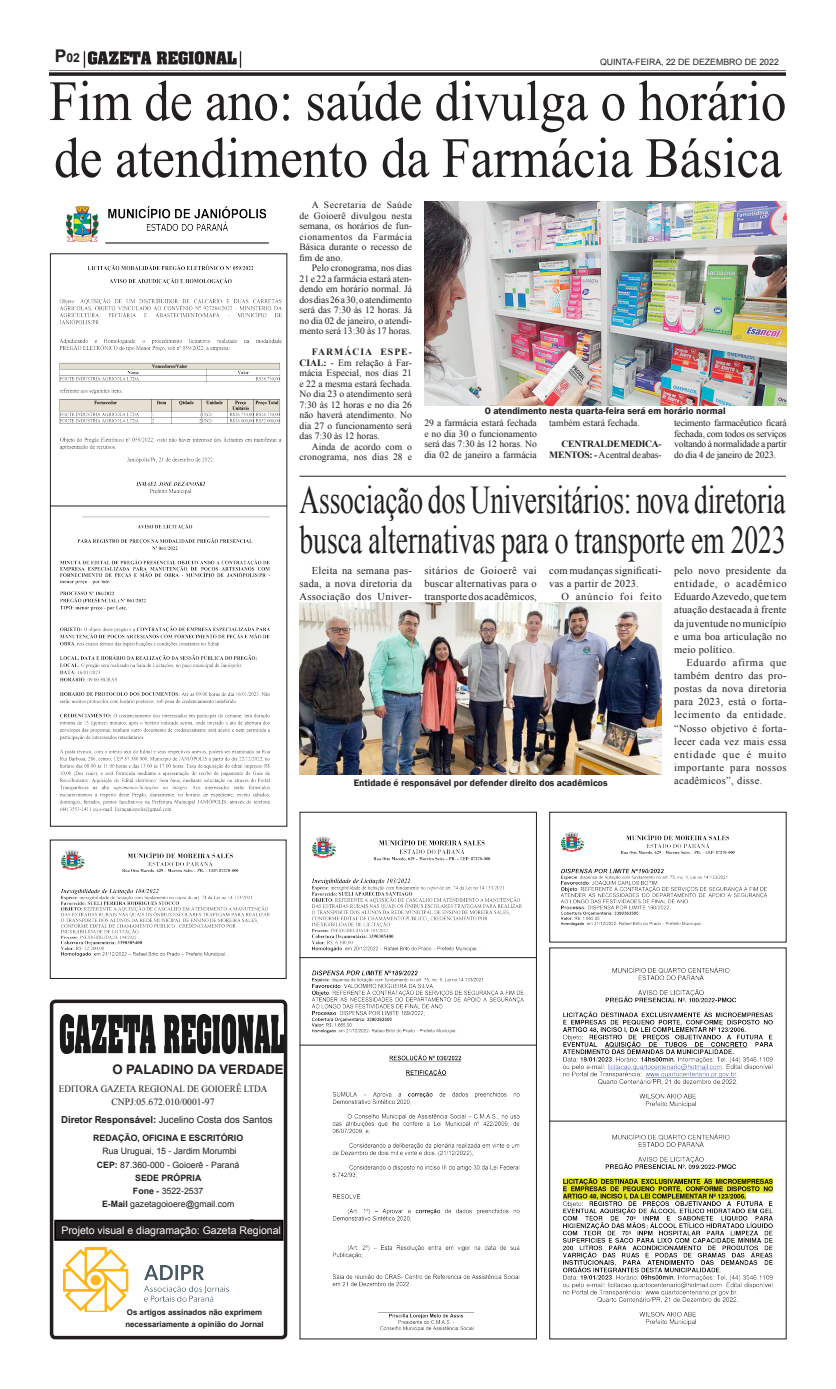
<style>
.page{position:relative;width:836px;height:1389px;background:#fff}
.page>*{position:absolute;margin:0;border:0;box-sizing:border-box;transform-origin:0 0}
.Titulo_1{font:56.88px "Times New Roman";color:#231f20;scale:.9 1}
.Titulo_2{font:39.38px "Times New Roman";letter-spacing:-.005em;color:#231f20;scale:.7 1}
.t1{font:700 13.12px "Arial";color:#231f20}
.Chapéu_-_Zine{font:700 12.25px "Arial";color:#231f20}
.Texto{font:10.5px/13.1px "Times New Roman";letter-spacing:.02em;color:#231f20;text-align:justify}
.t2{font:10.5px "Arial";color:#fff}
.Texto-2{font:10.5px "Times New Roman";letter-spacing:.065em;color:#231f20}
.Texto-3{font:9.62px/10.5px "Times New Roman";color:#231f20;text-align:justify}
.LEGENDA-_NOVO_PROJET{font:600 9.62px "Franklin Gothic";color:#231f20}
.t3{font:9.62px "Arial";color:#231f20}
.Texto-4{font:700 9.62px/10.5px "Times New Roman";letter-spacing:-.035em;color:#231f20;text-align:right}
.Malha{font:9.62px "Times New Roman";color:#231f20;scale:.95 1}
.Malha-2{font:9.62px "Times New Roman";color:#231f20}
.texto_-_Zine{font:8.75px "Arial";color:#231f20}
.t4{font:700 8.75px "Arial";color:#231f20}
.Subtítulo_2{font:700 7.88px "Arial";color:#231f20}
.s1{font-size:17.5px}
.s2{font-weight:700}
.s3{font-weight:400}
</style>
<div class="page">
<img style="left:563px;top:966px;width:210px;height:142px">
<img style="left:49px;top:52px;width:737px;height:24px">
<div style="left:50px;top:1000px;width:237px;height:339px;border:4px solid #231f20;border-radius:4px"></div>
<div style="left:55px;top:1221px;width:228px;height:19px;background:#231f20"></div>
<div style="left:54px;top:1220px;width:229px;height:21px;border:2px solid #000"></div>
<img style="left:60px;top:1015px;width:224px;height:39px">
<img style="left:64px;top:1248px;width:164px;height:64px">
<img style="left:424px;top:202px;width:363px;height:203px">
<hr style="left:300px;top:476px;width:486px;height:1px;background:#231f20">
<img style="left:300px;top:603px;width:362px;height:172px">
<img style="left:307px;top:837px;width:226px;height:122px">
<img style="left:562px;top:1133px;width:211px;height:193px">
<div style="left:549px;top:947px;width:237px;height:392px;border:1px solid #231f20"></div>
<hr style="left:549px;top:1121px;width:237px;height:1px;background:#231f20">
<div style="left:300px;top:812px;width:237px;height:527px;border:1px solid #231f20"></div>
<img style="left:332px;top:1054px;width:188px;height:277px">
<img style="left:312px;top:962px;width:225px;height:78px">
<hr style="left:300px;top:957px;width:237px;height:1px;background:#231f20">
<hr style="left:300px;top:1045px;width:237px;height:1px;background:#231f20">
<img style="left:59px;top:206px;width:222px;height:289px">
<img style="left:60px;top:516px;width:210px;height:296px">
<div style="left:50px;top:253px;width:237px;height:574px;border:1px solid #231f20"></div>
<img style="left:560px;top:832px;width:207px;height:94px">
<div style="left:549px;top:812px;width:237px;height:131px;border:1px solid #231f20"></div>
<img style="left:61px;top:850px;width:209px;height:107px">
<div style="left:50px;top:840px;width:237px;height:139px;border:1px solid #231f20"></div>
<hr style="left:50px;top:506px;width:237px;height:1px;background:#231f20">
<p class="Chapéu_-_Zine" style="left:55px;top:50px;width:27px"><span class="s1">P</span>02</p>
<p class="texto_-_Zine" style="left:600px;top:56px;width:180px">QUINTA-FEIRA, 22 DE DEZEMBRO DE 2022</p>
<p class="Titulo_1" style="left:49px;top:63px;width:821px">Fim de ano: saúde divulga o horário</p>
<p class="Titulo_1" style="left:54px;top:120px;width:810px">de atendimento da Farmácia Básica</p>
<p class="Texto-3" style="left:300px;top:200px;width:114px;text-indent:12px">A Secretaria de Saúde de Goioerê divulgou nesta semana, os horários de fun&shy;cionamentos da Farmácia Básica durante o recesso de fim de ano.</p>
<p class="Texto-3" style="left:300px;top:263px;width:114px;text-indent:12px">Pelo cronograma, nos dias 21 e 22 a farmácia estará aten&shy;dendo em horário normal. Já dos dias 26 a 30, o atendimento será das 7:30 às 12 horas. Já no dia 02 de janeiro, o atendi&shy;mento será 13:30 às 17 horas.</p>
<p class="Texto-3" style="left:300px;top:347px;width:114px;text-indent:12px"><span class="s2">FARMÁCIA ESPE-CIAL:</span> - Em relação à Far&shy;mácia Especial, nos dias 21 e 22 a mesma estará fechada.<br>No dia 23 o atendimento será 7:30 às 12 horas e no dia 26 não haverá atendimento. No dia 27 o funcionamento será das 7:30 às 12 horas.</p>
<p class="Texto-3" style="left:300px;top:441px;width:114px;text-align:right">Ainda de acordo com o cronograma, nos dias 28 e</p>
<p class="LEGENDA-_NOVO_PROJET" style="left:485px;top:405px;width:242px">O atendimento nesta quarta-feira será em horário normal</p>
<p class="Texto-3" style="left:424px;top:418px;width:114px">29 a farmácia estará fechada e no dia 30 o funcionamento será das 7:30 às 12 horas. No dia 02 de janeiro a farmácia</p>
<p class="Texto-3" style="left:549px;top:418px;width:92px">também estará fechada.</p>
<p class="Texto-3" style="left:674px;top:418px;width:114px">tecimento farmacêutico ficará fechada, com todos os serviços voltando à normalidade a partir do dia 4 de janeiro de 2023.</p>
<p class="Titulo_2" style="left:300px;top:474px;width:696px">Associação dos Universitários: nova diretoria</p>
<p class="Titulo_2" style="left:300px;top:513px;width:696px">busca alternativas para o transporte em 2023</p>
<p class="Texto" style="left:300px;top:564px;width:114px;text-indent:12px">Eleita na semana pas&shy;sada, a nova diretoria da Associação dos Univer-</p>
<p class="Texto" style="left:424px;top:564px;width:114px">sitários de Goioerê vai buscar alternativas para o transporte dos acadêmicos,</p>
<p class="Texto" style="left:549px;top:564px;width:114px">com mudanças significati&shy;vas a partir de 2023.</p>
<p class="Texto-4" style="left:549px;top:439px;width:114px">CENTRAL DE MEDICA-<br>MENTOS: - <span class="s3">A central de abas-</span></p>
<p class="Texto" style="left:674px;top:564px;width:114px">pelo novo presidente da entidade, o acadêmico Eduardo Azevedo, que tem atuação destacada à frente da juventude no município e uma boa articulação no meio político.</p>
<p class="Texto" style="left:674px;top:656px;width:114px;text-indent:12px">Eduardo afirma que também dentro das pro&shy;postas da nova diretoria para 2023, está o forta&shy;lecimento da entidade. “Nosso objetivo é forta&shy;lecer cada vez mais essa entidade que é muito importante para nossos</p>
<p class="Texto-2" style="left:562px;top:590px;width:102px">O anúncio foi feito</p>
<p class="LEGENDA-_NOVO_PROJET" style="left:354px;top:777px;width:255px">Entidade é responsável por defender direito dos acadêmicos</p>
<p class="Texto" style="left:674px;top:774px;width:90px">acadêmicos”, disse.</p>
<p class="t1" style="left:112px;top:1060px;width:173px">O PALADINO DA VERDADE</p>
<p class="Malha" style="left:59px;top:1082px;width:221px">EDITORA GAZETA REGIONAL DE GOIOERÊ LTDA</p>
<p class="Malha-2" style="left:111px;top:1095px;width:105px">CNPJ:05.672.010/0001-97</p>
<p class="t3" style="left:61px;top:1113px;width:213px"><span class="s2">Diretor Responsável:</span> Jucelino Costa dos Santos</p>
<p class="t4" style="left:93px;top:1132px;width:151px">REDAÇÃO, OFICINA E ESCRITÓRIO</p>
<p class="texto_-_Zine" style="left:102px;top:1146px;width:136px">Rua Uruguai, 15 - Jardim Morumbi</p>
<p class="texto_-_Zine" style="left:97px;top:1159px;width:144px"><span class="s2">CEP:</span> 87.360-000 - Goioerê - Paraná</p>
<p class="t4" style="left:135px;top:1172px;width:68px">SEDE PRÓPRIA</p>
<p class="texto_-_Zine" style="left:133px;top:1185px;width:72px"><span class="s2">Fone -</span> 3522-2537</p>
<p class="texto_-_Zine" style="left:102px;top:1198px;width:134px"><span class="s2">E-Mail</span> gazetagoioere@gmail.com</p>
<p class="t2" style="left:61px;top:1223px;width:221px">Projeto visual e diagramação: Gazeta Regional</p>
<p class="Subtítulo_2" style="left:127px;top:1307px;width:137px">Os artigos assinados não exprimem</p>
<p class="Subtítulo_2" style="left:125px;top:1319px;width:140px">necessariamente a opinião do Jornal</p>
</div>
